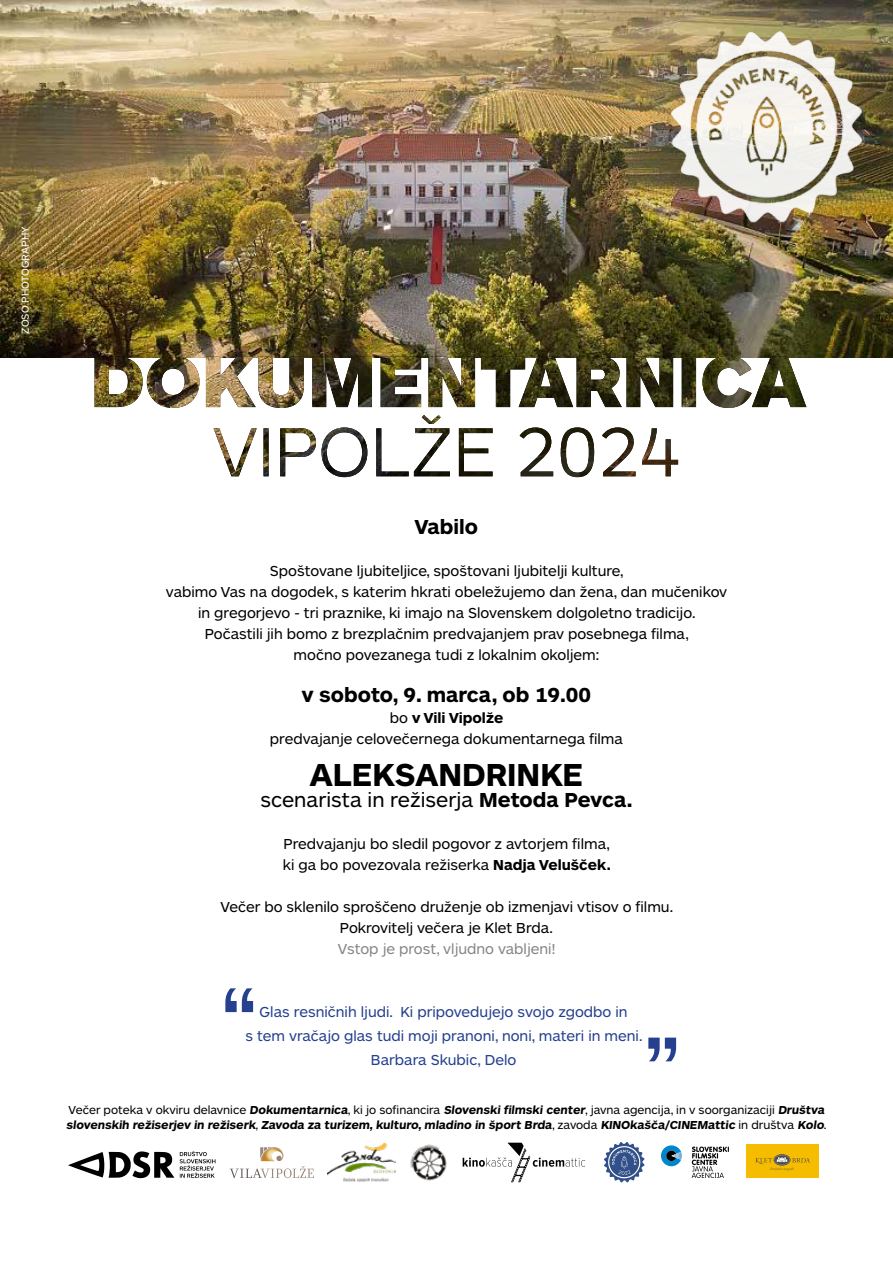
<style>
.page{position:relative;width:893px;height:1263px;background:#fff}
.page>*{position:absolute;margin:0;border:0;box-sizing:border-box;transform-origin:0 0}
.t1{font:700 33px "Maquette OT";color:#000}
.t2{font:21px "Maquette OT";color:#000}
.t3{font:700 21px "Maquette OT";color:#000}
.t4{font:15px/21px "Maquette OT";color:#000;text-align:center}
.t5{font:15px/24px "Maquette OT";color:#25408f;text-align:center}
.t6{font:15px "Maquette OT";color:#848688}
.t7{font:700 12px/15px "Maquette OT";color:#000}
.t8{font:10.5px "Maquette OT";color:#fff}
.s1{font-weight:700}
.s2{font-weight:400}
</style>
<div class="page">
<img style="left:0;top:0;width:893px;height:357px">
<img style="left:640px;top:0;width:253px;height:252px">
<img style="left:95px;top:356px;width:711px;height:121px">
<svg style="left:225px;top:988px;width:28px;height:24px"></svg>
<svg style="left:648px;top:1037px;width:28px;height:24px"></svg>
<img style="left:327px;top:1144px;width:69px;height:37px">
<img style="left:410px;top:1144px;width:37px;height:37px">
<svg style="left:463px;top:1143px;width:122px;height:39px"></svg>
<svg style="left:230px;top:1147px;width:84px;height:31px"></svg>
<svg style="left:68px;top:1151px;width:106px;height:27px"></svg>
<svg style="left:180px;top:1151px;width:35px;height:27px"></svg>
<svg style="left:604px;top:1142px;width:41px;height:40px"></svg>
<svg style="left:692px;top:1146px;width:37px;height:32px"></svg>
<svg style="left:661px;top:1145px;width:21px;height:21px"></svg>
<div style="left:747px;top:1145px;width:72px;height:33px;background:#f6bd00"></div>
<svg style="left:755px;top:1155px;width:55px;height:16px"></svg>
<p class="t8" style="left:20px;top:333px;width:108px;rotate:-90deg">ZOSO PHOTOGRAPHY</p>
<h2 class="t3" style="left:415px;top:515px;width:65px">Vabilo</h2>
<p class="t4" style="left:166px;top:560px;width:563px">Spoštovane ljubiteljice, spoštovani ljubitelji kulture,<br>vabimo Vas na dogodek, s katerim hkrati obeležujemo dan žena, dan mučenikov in gregorjevo - tri praznike, ki imajo na Slovenskem dolgoletno tradicijo.<br>Počastili jih bomo z brezplačnim predvajanjem prav posebnega filma,<br>močno povezanega tudi z lokalnim okoljem:</p>
<h2 class="t3" style="left:302px;top:683px;width:291px">v soboto, 9. marca, ob 19.00</h2>
<p class="t4" style="left:270px;top:707px;width:355px">bo <span class="s1">v Vili Vipolže<br></span>predvajanje celovečernega dokumentarnega filma</p>
<h1 class="t1" style="left:310px;top:756px;width:275px">ALEKSANDRINKE</h1>
<h2 class="t2" style="left:260px;top:789px;width:374px">scenarista in režiserja <span class="s1">Metoda Pevca.</span></h2>
<p class="t4" style="left:283px;top:833px;width:330px;text-align:left">Predvajanju bo sledil pogovor z avtorjem filma, ki ga bo povezovala režiserka <span class="s1">Nadja Velušček.</span></p>
<p class="t4" style="left:220px;top:896px;width:454px">Večer bo sklenilo sproščeno druženje ob izmenjavi vtisov o filmu.<br>Pokrovitelj večera je Klet Brda.</p>
<p class="t6" style="left:338px;top:941px;width:219px">Vstop je prost, vljudno vabljeni!</p>
<p class="t5" style="left:245px;top:1000px;width:399px">Glas resničnih ljudi. Ki pripovedujejo svojo zgodbo in<br>s tem vračajo glas tudi moji pranoni, noni, materi in meni.<br>Barbara Skubic, Delo</p>
<p class="t7" style="left:66px;top:1102px;width:762px"><span class="s2">Večer poteka v okviru delavnice</span> Dokumentarnica<span class="s2">, ki jo sofinancira</span> Slovenski filmski center<span class="s2">, javna agencija, in v soorganizaciji</span> Društva slovenskih režiserjev in režiserk<span class="s2">,</span> Zavoda za turizem, kulturo, mladino in šport Brda<span class="s2">, zavoda</span> KINOkašča/CINEMattic <span class="s2">in društva</span> Kolo<span class="s2">.</span></p>
</div>
